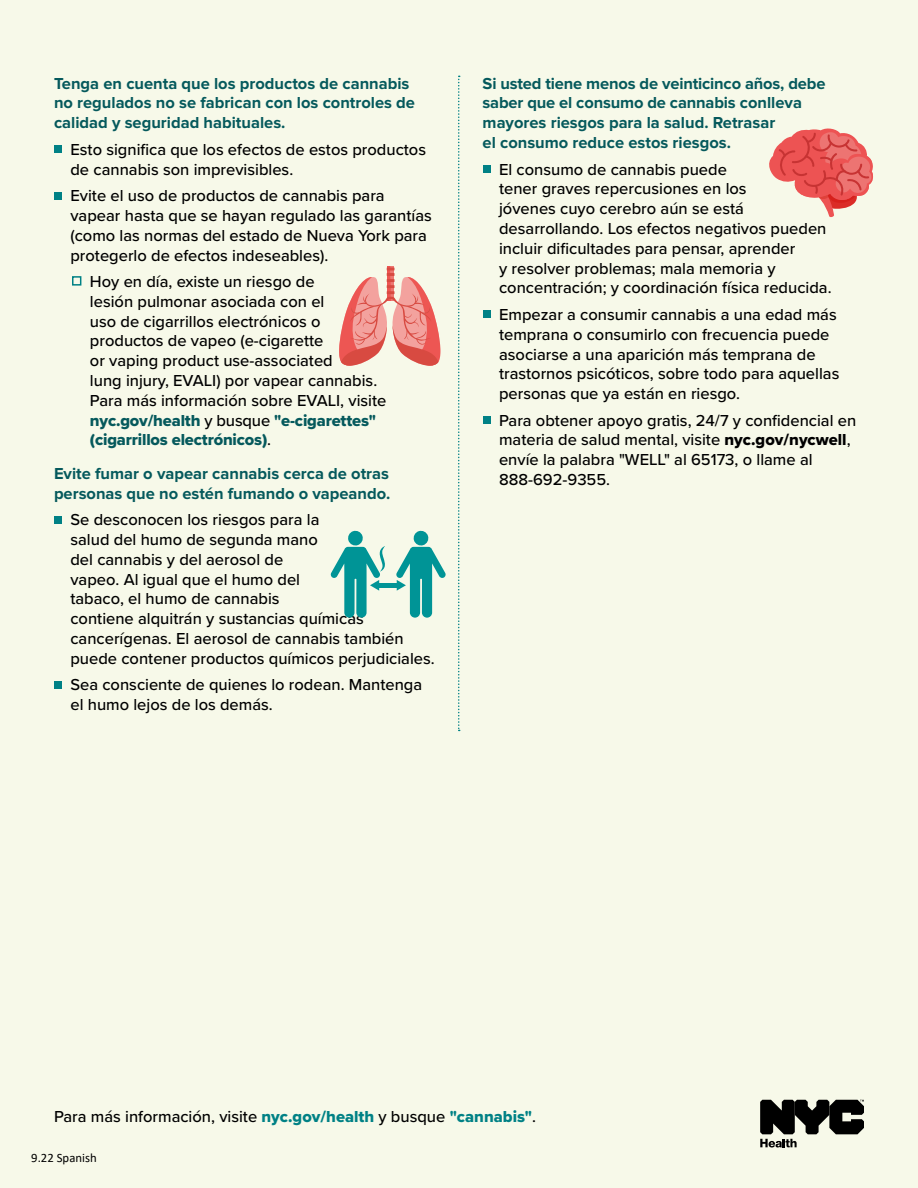
<style>
.page{position:relative;width:918px;height:1188px;background:#f7f9e9}
.page>*{position:absolute;margin:0;border:0;box-sizing:border-box;transform-origin:0 0}
.t1{font:500 16.5px/19.8px "Proxima Nova";color:#000}
.t2{font:700 16.5px/19.8px "Proxima Nova";color:#05595c}
.t3{font:16.5px/19.8px "Proxima Nova Extrabld";letter-spacing:-.01em;color:#05595c}
.t4{font:12.75px "Calibri";color:#000}
.s1{font-family:"Proxima Nova";font-weight:500;color:#000}
.s2{font-family:"Proxima Nova Extrabld";font-weight:400}
.s3{font-family:"Proxima Nova Extrabld";font-weight:400;color:#008185}
</style>
<div class="page">
<div style="left:54px;top:145px;width:8px;height:8px;background:#008185"></div>
<div style="left:54px;top:192px;width:8px;height:8px;background:#008185"></div>
<div style="left:72px;top:276px;width:9px;height:10px;border:2px solid #008185"></div>
<div style="left:54px;top:516px;width:8px;height:8px;background:#008185"></div>
<div style="left:54px;top:681px;width:8px;height:8px;background:#008185"></div>
<div style="left:483px;top:165px;width:8px;height:8px;background:#008185"></div>
<div style="left:483px;top:310px;width:8px;height:8px;background:#008185"></div>
<div style="left:483px;top:416px;width:8px;height:8px;background:#008185"></div>
<svg style="left:458px;top:76px;width:2px;height:655px"></svg>
<svg style="left:339px;top:267px;width:102px;height:99px"></svg>
<svg style="left:769px;top:128px;width:104px;height:89px"></svg>
<svg style="left:760px;top:1100px;width:104px;height:48px"></svg>
<hr style="left:378px;top:583px;width:22px;height:4px;background:#009496">
<svg style="left:396px;top:530px;width:50px;height:88px"></svg>
<svg style="left:330px;top:530px;width:55px;height:88px"></svg>
<p class="t2" style="left:54px;top:74px;width:363px">Tenga en cuenta que los productos de cannabis no regulados no se fabrican con los controles de calidad y seguridad habituales.</p>
<p class="t1" style="left:70px;top:139px;width:357px">Esto significa que los efectos de estos productos de cannabis son imprevisibles.</p>
<p class="t1" style="left:70px;top:185px;width:363px">Evite el uso de productos de cannabis para vapear hasta que se hayan regulado las garantías (como las normas del estado de Nueva York para protegerlo de efectos indeseables).</p>
<p class="t1" style="left:90px;top:271px;width:298px">Hoy en día, existe un riesgo de<br>lesión pulmonar asociada con el<br>uso de cigarrillos electrónicos o productos de vapeo (e-cigarette<br>or vaping product use-associated<br>lung injury, EVALI) por vapear cannabis.<br>Para más información sobre EVALI, visite</p>
<p class="t3" style="left:90px;top:410px;width:288px">nyc.gov/health <span class="s1">y busque</span> "e-cigarettes" (cigarrillos electrónicos)<span class="s1">.</span></p>
<p class="t2" style="left:54px;top:464px;width:338px">Evite fumar o vapear cannabis cerca de otras personas que no estén fumando o vapeando.</p>
<p class="t1" style="left:70px;top:509px;width:366px">Se desconocen los riesgos para la<br>salud del humo de segunda mano<br>del cannabis y del aerosol de<br>vapeo. Al igual que el humo del<br>tabaco, el humo de cannabis<br>contiene alquitrán y sustancias químicas cancerígenas. El aerosol de cannabis también puede contener productos químicos perjudiciales.</p>
<p class="t1" style="left:70px;top:674px;width:353px">Sea consciente de quienes lo rodean. Mantenga el humo lejos de los demás.</p>
<p class="t2" style="left:483px;top:74px;width:344px">Si usted tiene menos de veinticinco años, debe saber que el consumo de cannabis conlleva mayores riesgos para la salud. Retrasar<br>el consumo reduce estos riesgos.</p>
<p class="t1" style="left:499px;top:159px;width:334px">El consumo de cannabis puede<br>tener graves repercusiones en los<br>jóvenes cuyo cerebro aún se está desarrollando. Los efectos negativos pueden incluir dificultades para pensar, aprender<br>y resolver problemas; mala memoria y concentración; y coordinación física reducida.</p>
<p class="t1" style="left:499px;top:304px;width:342px">Empezar a consumir cannabis a una edad más temprana o consumirlo con frecuencia puede asociarse a una aparición más temprana de trastornos psicóticos, sobre todo para aquellas personas que ya están en riesgo.</p>
<p class="t1" style="left:499px;top:410px;width:359px">Para obtener apoyo gratis, 24/7 y confidencial en materia de salud mental, visite <span class="s2">nyc.gov/nycwell</span>, envíe la palabra "WELL" al 65173, o llame al 888-692-9355.</p>
<p class="t1" style="left:54px;top:1106px;width:484px">Para más información, visite <span class="s3">nyc.gov/health</span> y busque <span class="s3">"cannabis"</span>.</p>
<p class="t4" style="left:31px;top:1149px;width:67px">9.22 Spanish</p>
</div>
